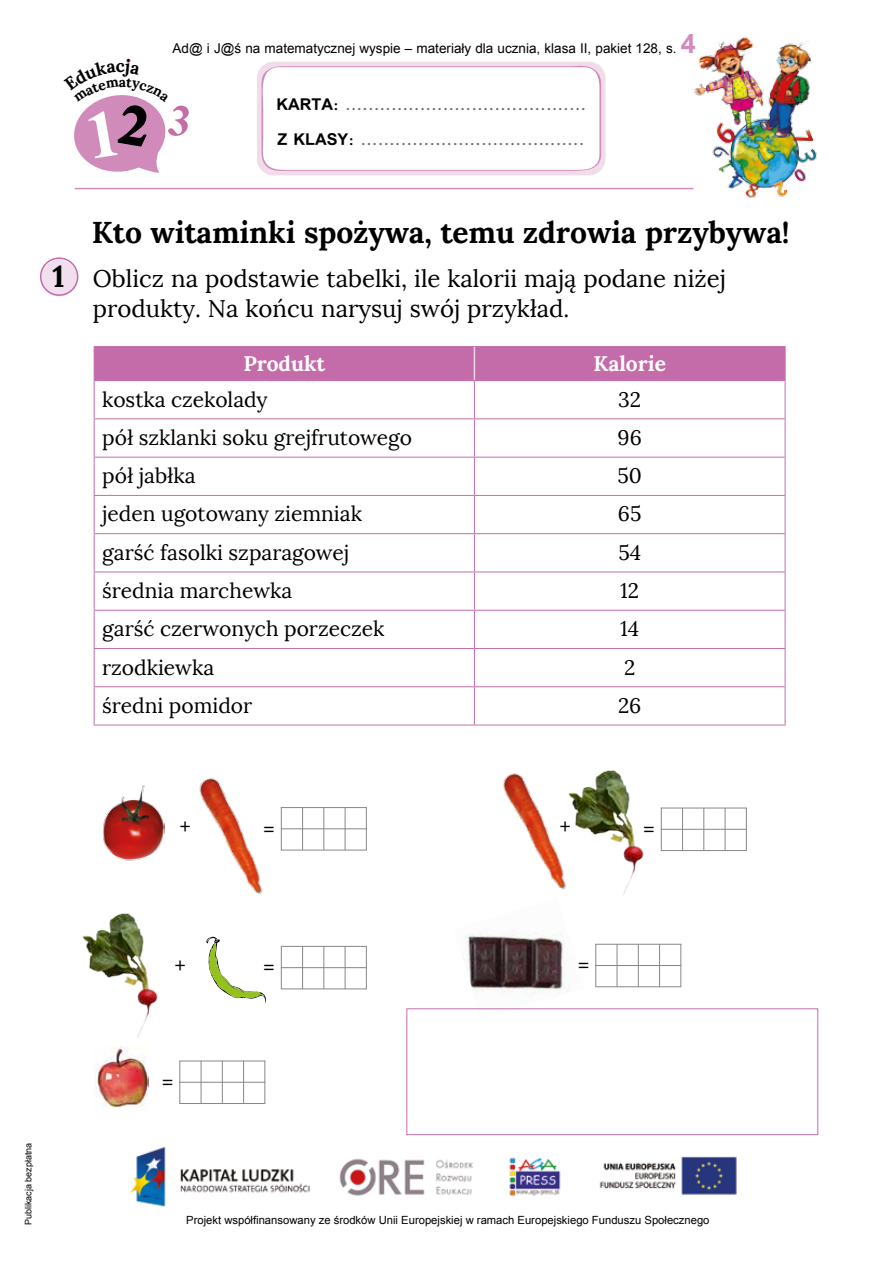
<style>
.page{position:relative;width:893px;height:1263px;background:#fff}
.page>*{position:absolute;margin:0;border:0;box-sizing:border-box;transform-origin:0 0}
.t1{font:700 30px "Lora";letter-spacing:-.005em;color:#000}
.t2{font:24px/30px "Lora";color:#000}
.t3{font:21px "Lora";color:#000}
.t4{font:700 21px "Lora";color:#fff}
.t5{font:700 18px/35.2px "Simplified Arabic";color:#706f6f}
.t6{font:700 17.55px "Lora";color:#000}
.t7{font:700 13.95px "Lora";color:#000}
.t8{font:13.5px "Arial";color:#000}
.t9{font:11.25px "Arial";color:#000}
.t10{font:9px "Arial";color:#000}
.s1{font-weight:700;font-size:27px;color:#d28bbb}
.s2{color:#000}
.s3{font-weight:700;font-size:30px}
</style>
<div class="page">
<hr style="left:75px;top:188px;width:619px;height:1px;background:#d28bbb">
<div style="left:257px;top:62px;width:348px;height:113px;background:#f1dcea;border-radius:17px"></div>
<svg style="left:258px;top:65px;width:343px;height:107px;background:#fdfafc"></svg>
<img style="left:693px;top:37px;width:124px;height:161px">
<img style="left:129px;top:1147px;width:608px;height:59px">
<img style="left:463px;top:932px;width:105px;height:64px">
<svg style="left:40px;top:257px;width:38px;height:39px"></svg>
<div style="left:95px;top:347px;width:690px;height:33px;background:#c46ca9"></div>
<hr style="left:94px;top:346px;width:380px;height:1px;background:#c46ca9">
<hr style="left:94px;top:347px;width:1px;height:33px;background:#c46ca9">
<hr style="left:474px;top:346px;width:311px;height:1px;background:#c46ca9">
<hr style="left:785px;top:347px;width:1px;height:33px;background:#c46ca9">
<hr style="left:474px;top:347px;width:1px;height:33px;background:#ecd6ea">
<hr style="left:94px;top:380px;width:380px;height:1px;background:#c46ca9">
<hr style="left:94px;top:381px;width:1px;height:37px;background:#c46ca9">
<hr style="left:474px;top:380px;width:311px;height:1px;background:#c46ca9">
<hr style="left:785px;top:381px;width:1px;height:37px;background:#c46ca9">
<hr style="left:94px;top:418px;width:380px;height:1px;background:#c46ca9">
<hr style="left:94px;top:419px;width:1px;height:38px;background:#c46ca9">
<hr style="left:474px;top:418px;width:311px;height:1px;background:#c46ca9">
<hr style="left:785px;top:419px;width:1px;height:38px;background:#c46ca9">
<hr style="left:94px;top:457px;width:380px;height:1px;background:#c46ca9">
<hr style="left:94px;top:458px;width:1px;height:37px;background:#c46ca9">
<hr style="left:474px;top:457px;width:311px;height:1px;background:#c46ca9">
<hr style="left:785px;top:458px;width:1px;height:37px;background:#c46ca9">
<hr style="left:94px;top:495px;width:380px;height:1px;background:#c46ca9">
<hr style="left:94px;top:496px;width:1px;height:37px;background:#c46ca9">
<hr style="left:474px;top:495px;width:311px;height:1px;background:#c46ca9">
<hr style="left:785px;top:496px;width:1px;height:37px;background:#c46ca9">
<hr style="left:94px;top:533px;width:380px;height:1px;background:#c46ca9">
<hr style="left:94px;top:534px;width:1px;height:37px;background:#c46ca9">
<hr style="left:474px;top:533px;width:311px;height:1px;background:#c46ca9">
<hr style="left:785px;top:534px;width:1px;height:37px;background:#c46ca9">
<hr style="left:94px;top:571px;width:380px;height:1px;background:#c46ca9">
<hr style="left:94px;top:572px;width:1px;height:38px;background:#c46ca9">
<hr style="left:474px;top:571px;width:311px;height:1px;background:#c46ca9">
<hr style="left:785px;top:572px;width:1px;height:38px;background:#c46ca9">
<hr style="left:94px;top:610px;width:380px;height:1px;background:#c46ca9">
<hr style="left:94px;top:611px;width:1px;height:37px;background:#c46ca9">
<hr style="left:474px;top:610px;width:311px;height:1px;background:#c46ca9">
<hr style="left:785px;top:611px;width:1px;height:37px;background:#c46ca9">
<hr style="left:94px;top:648px;width:380px;height:1px;background:#c46ca9">
<hr style="left:94px;top:649px;width:1px;height:37px;background:#c46ca9">
<hr style="left:474px;top:648px;width:311px;height:1px;background:#c46ca9">
<hr style="left:785px;top:649px;width:1px;height:37px;background:#c46ca9">
<hr style="left:94px;top:686px;width:380px;height:1px;background:#c46ca9">
<hr style="left:94px;top:687px;width:1px;height:38px;background:#c46ca9">
<hr style="left:474px;top:686px;width:311px;height:1px;background:#c46ca9">
<hr style="left:785px;top:687px;width:1px;height:38px;background:#c46ca9">
<hr style="left:94px;top:725px;width:380px;height:1px;background:#c46ca9">
<hr style="left:474px;top:725px;width:311px;height:1px;background:#c46ca9">
<hr style="left:474px;top:381px;width:1px;height:37px;background:#c46ca9">
<hr style="left:474px;top:419px;width:1px;height:38px;background:#c46ca9">
<hr style="left:474px;top:458px;width:1px;height:37px;background:#c46ca9">
<hr style="left:474px;top:496px;width:1px;height:37px;background:#c46ca9">
<hr style="left:474px;top:534px;width:1px;height:37px;background:#c46ca9">
<hr style="left:474px;top:572px;width:1px;height:38px;background:#c46ca9">
<hr style="left:474px;top:611px;width:1px;height:37px;background:#c46ca9">
<hr style="left:474px;top:649px;width:1px;height:37px;background:#c46ca9">
<hr style="left:474px;top:687px;width:1px;height:38px;background:#c46ca9">
<img style="left:103px;top:785px;width:62px;height:76px">
<img style="left:199px;top:778px;width:64px;height:116px">
<img style="left:503px;top:773px;width:62px;height:117px">
<img style="left:82px;top:913px;width:76px;height:125px">
<svg style="left:206px;top:936px;width:60px;height:67px"></svg>
<img style="left:95px;top:1047px;width:54px;height:63px">
<img style="left:565px;top:770px;width:79px;height:125px">
<hr style="left:281px;top:807px;width:1px;height:43px;background:#878787">
<hr style="left:302px;top:807px;width:1px;height:43px;background:#878787">
<hr style="left:323px;top:807px;width:1px;height:43px;background:#878787">
<hr style="left:345px;top:807px;width:1px;height:43px;background:#878787">
<hr style="left:366px;top:807px;width:1px;height:43px;background:#878787">
<hr style="left:281px;top:828px;width:86px;height:1px;background:#878787">
<hr style="left:281px;top:807px;width:86px;height:1px;background:#878787">
<hr style="left:281px;top:850px;width:86px;height:1px;background:#878787">
<hr style="left:281px;top:946px;width:1px;height:43px;background:#878787">
<hr style="left:302px;top:946px;width:1px;height:43px;background:#878787">
<hr style="left:323px;top:946px;width:1px;height:43px;background:#878787">
<hr style="left:345px;top:946px;width:1px;height:43px;background:#878787">
<hr style="left:366px;top:946px;width:1px;height:43px;background:#878787">
<hr style="left:281px;top:967px;width:86px;height:1px;background:#878787">
<hr style="left:281px;top:946px;width:86px;height:1px;background:#878787">
<hr style="left:281px;top:988px;width:86px;height:1px;background:#878787">
<hr style="left:179px;top:1061px;width:1px;height:42px;background:#878787">
<hr style="left:201px;top:1061px;width:1px;height:42px;background:#878787">
<hr style="left:222px;top:1061px;width:1px;height:42px;background:#878787">
<hr style="left:243px;top:1061px;width:1px;height:42px;background:#878787">
<hr style="left:264px;top:1061px;width:1px;height:42px;background:#878787">
<hr style="left:179px;top:1082px;width:86px;height:1px;background:#878787">
<hr style="left:179px;top:1060px;width:86px;height:1px;background:#878787">
<hr style="left:179px;top:1103px;width:86px;height:1px;background:#878787">
<hr style="left:661px;top:808px;width:1px;height:42px;background:#878787">
<hr style="left:682px;top:808px;width:1px;height:42px;background:#878787">
<hr style="left:703px;top:808px;width:1px;height:42px;background:#878787">
<hr style="left:725px;top:808px;width:1px;height:42px;background:#878787">
<hr style="left:746px;top:808px;width:1px;height:42px;background:#878787">
<hr style="left:661px;top:829px;width:86px;height:1px;background:#878787">
<hr style="left:661px;top:807px;width:86px;height:1px;background:#878787">
<hr style="left:661px;top:850px;width:86px;height:1px;background:#878787">
<hr style="left:595px;top:944px;width:1px;height:43px;background:#878787">
<hr style="left:617px;top:944px;width:1px;height:43px;background:#878787">
<hr style="left:638px;top:944px;width:1px;height:43px;background:#878787">
<hr style="left:659px;top:944px;width:1px;height:43px;background:#878787">
<hr style="left:680px;top:944px;width:1px;height:43px;background:#878787">
<hr style="left:595px;top:965px;width:86px;height:1px;background:#878787">
<hr style="left:595px;top:944px;width:86px;height:1px;background:#878787">
<hr style="left:595px;top:986px;width:86px;height:1px;background:#878787">
<div style="left:406px;top:1008px;width:412px;height:127px;border:1px solid #c46ca9"></div>
<svg style="left:96px;top:418px;width:39px;height:2px"></svg>
<svg style="left:94px;top:539px;width:1px;height:32px"></svg>
<svg style="left:74px;top:59px;width:115px;height:114px"></svg>
<p class="t6" style="left:116px;top:55px;width:11px">c</p>
<p class="t7" style="left:119px;top:73px;width:9px">a</p>
<p class="t8" style="left:173px;top:39px;width:525px">Ad@ i J@ś na matematycznej wyspie – materiały dla ucznia, klasa II, pakiet 128, s. <span class="s1">4</span></p>
<p class="t5" style="left:276px;top:87px;width:311px"><span class="s2">KARTA:</span> ..........................................<br><span class="s2">Z KLASY:</span> .......................................</p>
<h1 class="t1" style="left:92px;top:213px;width:699px">Kto witaminki spożywa, temu zdrowia przybywa!</h1>
<p class="t2" style="left:93px;top:263px;width:635px;text-indent:-40px"><span class="s3">1</span> Oblicz na podstawie tabelki, ile kalorii mają podane niżej produkty. Na końcu narysuj swój przykład.</p>
<p class="t4" style="left:243px;top:350px;width:83px">Produkt</p>
<p class="t4" style="left:593px;top:350px;width:74px">Kalorie</p>
<p class="t3" style="left:102px;top:386px;width:167px">kostka czekolady</p>
<p class="t3" style="left:618px;top:386px;width:24px">32</p>
<p class="t3" style="left:102px;top:425px;width:311px">pół szklanki soku grejfrutowego</p>
<p class="t3" style="left:618px;top:425px;width:26px">96</p>
<p class="t3" style="left:102px;top:463px;width:95px">pół jabłka</p>
<p class="t3" style="left:617px;top:463px;width:26px">50</p>
<p class="t3" style="left:102px;top:501px;width:261px">jeden ugotowany ziemniak</p>
<p class="t3" style="left:618px;top:501px;width:25px">65</p>
<p class="t3" style="left:102px;top:539px;width:248px">garść fasolki szparagowej</p>
<p class="t3" style="left:618px;top:539px;width:24px">54</p>
<p class="t3" style="left:102px;top:578px;width:192px">średnia marchewka</p>
<p class="t3" style="left:620px;top:578px;width:20px">12</p>
<p class="t3" style="left:102px;top:616px;width:284px">garść czerwonych porzeczek</p>
<p class="t3" style="left:620px;top:616px;width:21px">14</p>
<p class="t3" style="left:102px;top:654px;width:113px">rzodkiewka</p>
<p class="t3" style="left:624px;top:654px;width:13px">2</p>
<p class="t3" style="left:102px;top:692px;width:152px">średni pomidor</p>
<p class="t3" style="left:618px;top:692px;width:25px">26</p>
<p class="t6" style="left:117px;top:398px;width:11px">c</p>
<p class="t6" style="left:116px;top:535px;width:11px">c</p>
<p class="t3" style="left:180px;top:813px;width:12px">+</p>
<p class="t3" style="left:263px;top:815px;width:14px">=</p>
<p class="t3" style="left:560px;top:813px;width:12px">+</p>
<p class="t3" style="left:643px;top:816px;width:14px">=</p>
<p class="t10" style="left:23px;top:1225px;width:84px;rotate:-90deg">Publikacja bezpłatna</p>
<p class="t3" style="left:175px;top:951px;width:12px">+</p>
<p class="t3" style="left:263px;top:954px;width:14px">=</p>
<p class="t3" style="left:161px;top:1069px;width:14px">=</p>
<p class="t3" style="left:577px;top:952px;width:14px">=</p>
<p class="t9" style="left:186px;top:1213px;width:525px">Projekt współfinansowany ze środków Unii Europejskiej w ramach Europejskiego Funduszu Społecznego</p>
</div>
